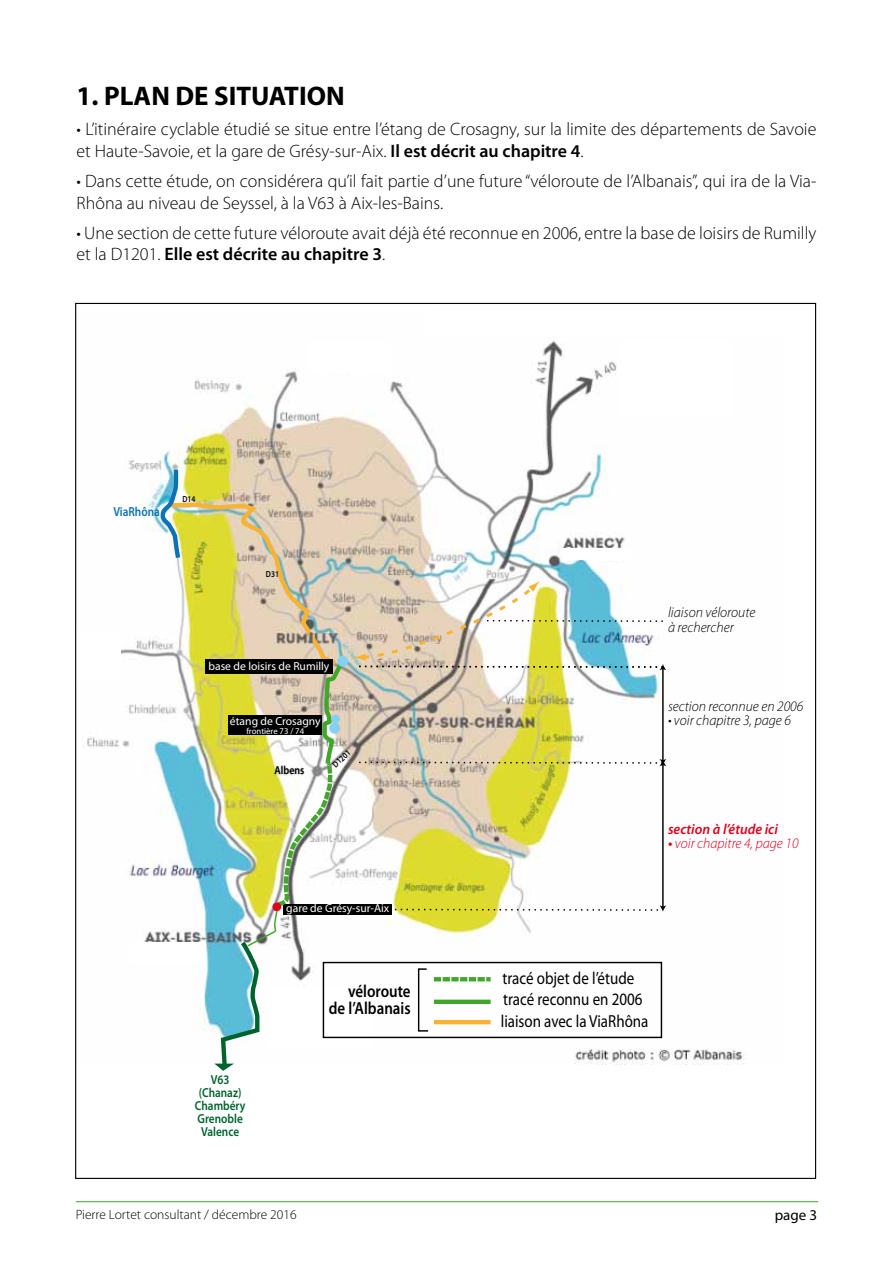
<style>
.page{position:relative;width:893px;height:1263px;background:#fff}
.page>*{position:absolute;margin:0;border:0;box-sizing:border-box;transform-origin:0 0}
.t1{font:700 27px "Myriad Pro";color:#000}
.t2{font:300 18px/21.6px "Myriad Pro";color:#000}
.t3{font:17.4px/21.8px "Myriad Pro";color:#000;scale:.86 1}
.t4{font:600 17.4px/17.4px "Myriad Pro";color:#000;text-align:right;scale:.86 1}
.t5{font:15px "Myriad Pro";color:#000}
.t6{font:italic 300 14.55px/14.5px "Myriad Pro";color:#000}
.t7{font:italic 300 14.55px "Myriad Pro";color:#e2001a}
.t8{font:italic 600 14.55px "Myriad Pro";color:#e2001a}
.t9{font:300 13.5px "Myriad Pro";color:#000}
.t10{font:600 13.05px/13px "Myriad Pro";color:#00632e;text-align:center;scale:.86 1}
.t11{font:600 13.05px "Myriad Pro";color:#0b72b5;scale:.86 1}
.t12{font:11.7px "Myriad Pro";color:#fff}
.t13{font:600 11.7px "Myriad Pro";color:#000;scale:.86 1}
.t14{font:8.7px "Myriad Pro";color:#fff}
.t15{font:600 8.7px "Myriad Pro";color:#000;scale:.86 1}
.s1{font-weight:600}
</style>
<div class="page">
<hr style="left:76px;top:1201px;width:742px;height:1px;background:#44a12b">
<img style="left:83px;top:340px;width:663px;height:724px">
<div style="left:623px;top:339px;width:107px;height:76px;background:#fff"></div>
<div style="left:268px;top:988px;width:106px;height:62px;background:#fff"></div>
<div style="left:129px;top:942px;width:77px;height:21px;background:#fff"></div>
<div style="left:563px;top:549px;width:70px;height:11px;background:#fff"></div>
<div style="left:307px;top:341px;width:84px;height:32px;background:#fff"></div>
<div style="left:76px;top:631px;width:45px;height:50px;background:#fff"></div>
<div style="left:283px;top:904px;width:108px;height:10px;background:#000"></div>
<div style="left:337px;top:656px;width:11px;height:11px;background:#84d0f0;border-radius:50%"></div>
<svg style="left:417px;top:968px;width:74px;height:64px"></svg>
<div style="left:323px;top:962px;width:339px;height:76px;border:1px solid #000"></div>
<hr style="left:662px;top:668px;width:2px;height:93px;background:#000">
<hr style="left:662px;top:764px;width:2px;height:143px;background:#000">
<svg style="left:357px;top:759px;width:309px;height:7px"></svg>
<svg style="left:391px;top:905px;width:275px;height:6px"></svg>
<img style="left:354px;top:581px;width:312px;height:89px">
<img style="left:157px;top:465px;width:189px;height:606px">
<h1 class="t1" style="left:77px;top:79px;width:270px">1. PLAN DE SITUATION</h1>
<p class="t2" style="left:77px;top:118px;width:741px">• L’itinéraire cyclable étudié se situe entre l’étang de Crosagny, sur la limite des départements de Savoie et Haute-Savoie, et la gare de Grésy-sur-Aix. <span class="s1">Il est décrit au chapitre 4</span>.</p>
<p class="t2" style="left:77px;top:170px;width:741px">• Dans cette étude, on considérera qu’il fait partie d’une future “véloroute de l’Albanais”, qui ira de la Via-<br>Rhôna au niveau de Seyssel, à la V63 à Aix-les-Bains.</p>
<p class="t2" style="left:77px;top:222px;width:741px">• Une section de cette future véloroute avait déjà été reconnue en 2006, entre la base de loisirs de Rumilly et la D1201. <span class="s1">Elle est décrite au chapitre 3</span>.</p>
<p class="t11" style="left:113px;top:503px;width:56px">ViaRhôna</p>
<p class="t15" style="left:182px;top:493px;width:17px">D14</p>
<p class="t15" style="left:266px;top:568px;width:17px">D31</p>
<p class="t12" style="left:208px;top:659px;width:122px">base de loisirs de Rumilly</p>
<p class="t12" style="left:230px;top:714px;width:92px">étang de Crosagny</p>
<p class="t14" style="left:246px;top:725px;width:59px">frontière 73 / 74</p>
<p class="t13" style="left:275px;top:762px;width:36px">Albens</p>
<p class="t15" style="left:330px;top:762px;width:26px;rotate:-43deg">D1201</p>
<p class="t10" style="left:195px;top:1073px;width:60px">V63 (Chanaz)<br>Chambéry<br>Grenoble<br>Valence</p>
<p class="t12" style="left:286px;top:901px;width:105px">gare de Grésy-sur-Aix</p>
<p class="t4" style="left:329px;top:982px;width:97px">véloroute de l’Albanais</p>
<p class="t9" style="left:76px;top:1206px;width:222px">Pierre Lortet consultant / décembre 2016</p>
<p class="t6" style="left:668px;top:605px;width:89px">liaison véloroute à rechercher</p>
<p class="t6" style="left:668px;top:698px;width:137px">section reconnue en 2006</p>
<p class="t6" style="left:668px;top:713px;width:124px">• voir chapitre 3, page 6</p>
<p class="t8" style="left:668px;top:819px;width:111px">section à l’étude ici</p>
<p class="t7" style="left:668px;top:835px;width:132px"><span class="s1">•</span> voir chapitre 4, page 10</p>
<p class="t3" style="left:502px;top:967px;width:164px">tracé objet de l’étude tracé reconnu en 2006</p>
<p class="t3" style="left:501px;top:1009px;width:173px">liaison avec la ViaRhôna</p>
<p class="t5" style="left:775px;top:1206px;width:44px">page 3</p>
</div>
